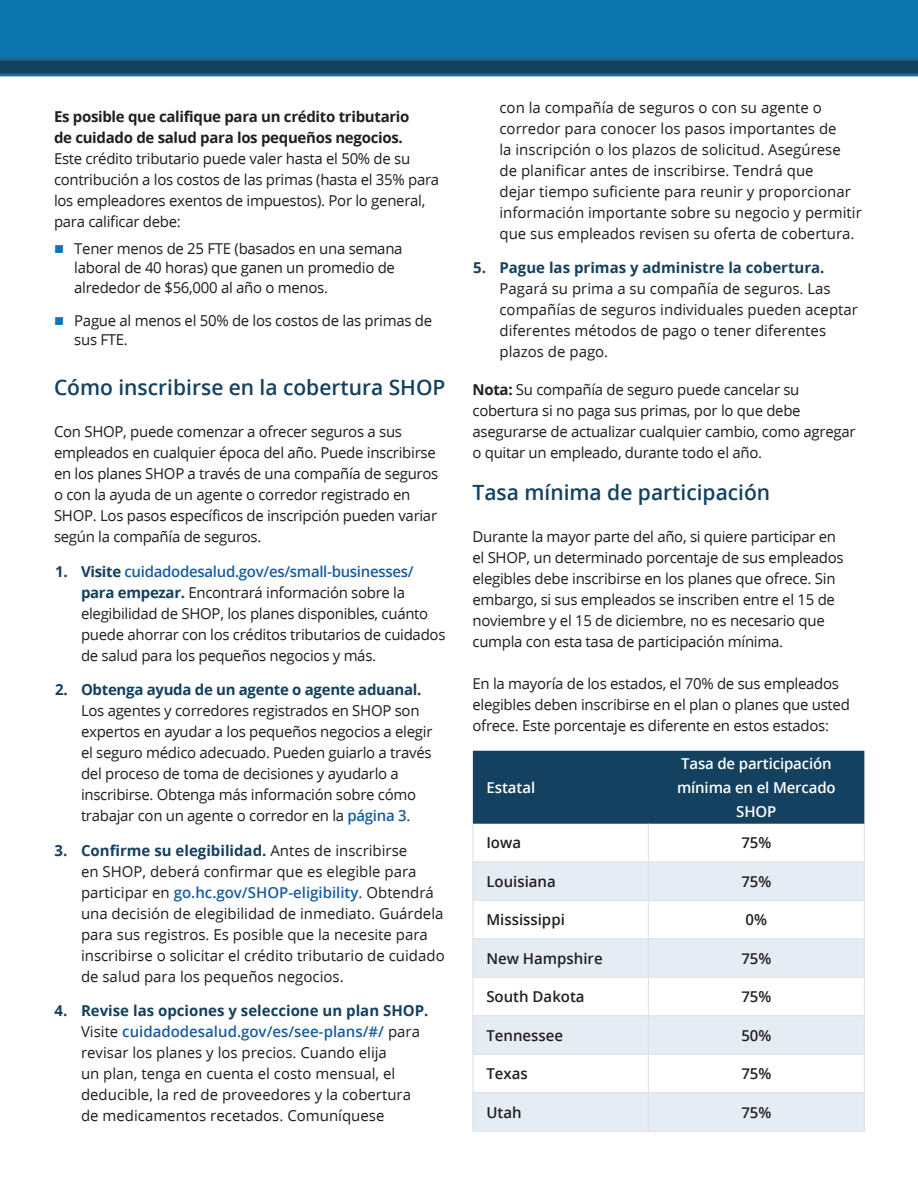
<style>
.page{position:relative;width:918px;height:1188px;background:#fff}
.page>*{position:absolute;margin:0;border:0;box-sizing:border-box;transform-origin:0 0}
.t1{font:600 21px "Open Sans";color:#13415f}
.text_no_indent{font:15px/21px "Open Sans";letter-spacing:-.02em;color:#231f20}
.text_no_indent-2{font:15px/21px "Open Sans";color:#231f20}
.t2{font:600 15px "Open Sans";color:#231f20}
.Paragraph_Style_1{font:600 15px/24px "Open Sans";letter-spacing:-.01em;color:#fff;text-align:center}
.s1{font-weight:700}
.s2{color:#0d76ae}
.s3{font-weight:700;color:#13415f}
.s4{font-weight:600;color:#175d9e}
</style>
<div class="page">
<div style="left:0;top:0;width:918px;height:70px;background:#0d76ae"></div>
<svg style="left:0;top:58px;width:918px;height:18px;background:#154c6e"></svg>
<div style="left:473px;top:751px;width:391px;height:73px;background:#13415f"></div>
<svg style="left:473px;top:862px;width:391px;height:269px;fill:#e6ecf4"></svg>
<hr style="left:648px;top:824px;width:1px;height:37px;background:#dedfe5">
<hr style="left:472px;top:861px;width:176px;height:1px;background:#dedfe5">
<hr style="left:648px;top:861px;width:217px;height:1px;background:#dedfe5">
<hr style="left:648px;top:862px;width:1px;height:38px;background:#dedfe5">
<hr style="left:472px;top:900px;width:176px;height:1px;background:#dedfe5">
<hr style="left:648px;top:900px;width:217px;height:1px;background:#dedfe5">
<hr style="left:648px;top:901px;width:1px;height:37px;background:#dedfe5">
<hr style="left:472px;top:938px;width:176px;height:1px;background:#dedfe5">
<hr style="left:648px;top:938px;width:217px;height:1px;background:#dedfe5">
<hr style="left:648px;top:939px;width:1px;height:38px;background:#dedfe5">
<hr style="left:472px;top:977px;width:176px;height:1px;background:#dedfe5">
<hr style="left:648px;top:977px;width:217px;height:1px;background:#dedfe5">
<hr style="left:648px;top:978px;width:1px;height:37px;background:#dedfe5">
<hr style="left:472px;top:1015px;width:176px;height:1px;background:#dedfe5">
<hr style="left:648px;top:1015px;width:217px;height:1px;background:#dedfe5">
<hr style="left:648px;top:1016px;width:1px;height:38px;background:#dedfe5">
<hr style="left:472px;top:1054px;width:176px;height:1px;background:#dedfe5">
<hr style="left:648px;top:1054px;width:217px;height:1px;background:#dedfe5">
<hr style="left:648px;top:1055px;width:1px;height:37px;background:#dedfe5">
<hr style="left:472px;top:1092px;width:176px;height:1px;background:#dedfe5">
<hr style="left:648px;top:1092px;width:217px;height:1px;background:#dedfe5">
<hr style="left:648px;top:1093px;width:1px;height:38px;background:#dedfe5">
<hr style="left:472px;top:824px;width:1px;height:37px;background:#dedfe5">
<hr style="left:864px;top:824px;width:1px;height:37px;background:#dedfe5">
<hr style="left:472px;top:862px;width:1px;height:38px;background:#dedfe5">
<hr style="left:864px;top:862px;width:1px;height:38px;background:#dedfe5">
<hr style="left:472px;top:901px;width:1px;height:37px;background:#dedfe5">
<hr style="left:864px;top:901px;width:1px;height:37px;background:#dedfe5">
<hr style="left:472px;top:939px;width:1px;height:38px;background:#dedfe5">
<hr style="left:864px;top:939px;width:1px;height:38px;background:#dedfe5">
<hr style="left:472px;top:978px;width:1px;height:37px;background:#dedfe5">
<hr style="left:864px;top:978px;width:1px;height:37px;background:#dedfe5">
<hr style="left:472px;top:1016px;width:1px;height:38px;background:#dedfe5">
<hr style="left:864px;top:1016px;width:1px;height:38px;background:#dedfe5">
<hr style="left:472px;top:1055px;width:1px;height:37px;background:#dedfe5">
<hr style="left:864px;top:1055px;width:1px;height:37px;background:#dedfe5">
<hr style="left:472px;top:1093px;width:1px;height:38px;background:#dedfe5">
<hr style="left:864px;top:1093px;width:1px;height:38px;background:#dedfe5">
<hr style="left:472px;top:1131px;width:176px;height:1px;background:#dedfe5">
<hr style="left:648px;top:1131px;width:217px;height:1px;background:#dedfe5">
<p class="text_no_indent" style="left:54px;top:107px;width:387px"><span class="s1">Es posible que califique para un crédito tributario<br>de cuidado de salud para los pequeños negocios.<br></span>Este crédito tributario puede valer hasta el 50% de su contribución a los costos de las primas (hasta el 35% para los empleadores exentos de impuestos). Por lo general, para calificar debe:</p>
<p class="text_no_indent" style="left:74px;top:239px;width:330px;line-height:19.5px;text-indent:-20px"><span class="s2">■</span> Tener menos de 25 FTE (basados en una semana laboral de 40 horas) que ganen un promedio de alrededor de $56,000 al año o menos.</p>
<p class="text_no_indent" style="left:74px;top:311px;width:360px;line-height:19.5px;text-indent:-20px"><span class="s2">■</span> Pague al menos el 50% de los costos de las primas de sus FTE.</p>
<h3 class="t1" style="left:54px;top:376px;width:393px">Cómo inscribirse en la cobertura SHOP</h3>
<p class="text_no_indent" style="left:54px;top:422px;width:386px">Con SHOP, puede comenzar a ofrecer seguros a sus empleados en cualquier época del año. Puede inscribirse en los planes SHOP a través de una compañía de seguros o con la ayuda de un agente o corredor registrado en SHOP. Los pasos específicos de inscripción pueden variar según la compañía de seguros.</p>
<p class="text_no_indent" style="left:81px;top:561px;width:366px;text-indent:-26px"><span class="s3">1. Visite</span> <span class="s4">cuidadodesalud.gov/es/small-businesses/ </span><span class="s3">para empezar.</span> Encontrará información sobre la elegibilidad de SHOP, los planes disponibles, cuánto puede ahorrar con los créditos tributarios de cuidados de salud para los pequeños negocios y más.</p>
<p class="text_no_indent" style="left:81px;top:680px;width:353px;text-indent:-26px"><span class="s3">2. Obtenga ayuda de un agente o agente aduanal.<br></span>Los agentes y corredores registrados en SHOP son expertos en ayudar a los pequeños negocios a elegir el seguro médico adecuado. Pueden guiarlo a través del proceso de toma de decisiones y ayudarlo a inscribirse. Obtenga más información sobre cómo trabajar con un agente o corredor en la <span class="s4">página 3</span>.</p>
<p class="text_no_indent-2" style="left:81px;top:840px;width:365px;text-indent:-26px"><span class="s3">3. Confirme su elegibilidad.</span> Antes de inscribirse<br>en SHOP, deberá confirmar que es elegible para participar en <span class="s4">go.hc.gov/SHOP-eligibility</span>. Obtendrá una decisión de elegibilidad de inmediato. Guárdela para sus registros. Es posible que la necesite para inscribirse o solicitar el crédito tributario de cuidado de salud para los pequeños negocios.</p>
<p class="text_no_indent-2" style="left:81px;top:1001px;width:349px;text-indent:-26px"><span class="s3">4. Revise las opciones y seleccione un plan SHOP.<br></span>Visite <span class="s4">cuidadodesalud.gov/es/see-plans/#/</span> para revisar los planes y los precios. Cuando elija<br>un plan, tenga en cuenta el costo mensual, el deducible, la red de proveedores y la cobertura de medicamentos recetados. Comuníquese</p>
<p class="text_no_indent-2" style="left:500px;top:97px;width:364px">con la compañía de seguros o con su agente o corredor para conocer los pasos importantes de<br>la inscripción o los plazos de solicitud. Asegúrese de planificar antes de inscribirse. Tendrá que<br>dejar tiempo suficiente para reunir y proporcionar información importante sobre su negocio y permitir que sus empleados revisen su oferta de cobertura.</p>
<p class="text_no_indent-2" style="left:500px;top:258px;width:360px;text-indent:-26px"><span class="s3">5. Pague las primas y administre la cobertura.<br></span>Pagará su prima a su compañía de seguros. Las compañías de seguros individuales pueden aceptar diferentes métodos de pago o tener diferentes plazos de pago.</p>
<p class="text_no_indent" style="left:472px;top:380px;width:385px"><span class="s1">Nota:</span> Su compañía de seguro puede cancelar su cobertura si no paga sus primas, por lo que debe asegurarse de actualizar cualquier cambio, como agregar o quitar un empleado, durante todo el año.</p>
<h3 class="t1" style="left:472px;top:481px;width:299px">Tasa mínima de participación</h3>
<p class="text_no_indent" style="left:472px;top:527px;width:373px">Durante la mayor parte del año, si quiere participar en el SHOP, un determinado porcentaje de sus empleados elegibles debe inscribirse en los planes que ofrece. Sin embargo, si sus empleados se inscriben entre el 15 de noviembre y el 15 de diciembre, no es necesario que cumpla con esta tasa de participación mínima.</p>
<p class="text_no_indent" style="left:472px;top:674px;width:379px">En la mayoría de los estados, el 70% de sus empleados elegibles deben inscribirse en el plan o planes que usted ofrece. Este porcentaje es diferente en estos estados:</p>
<p class="Paragraph_Style_1" style="left:486px;top:776px;width:51px">Estatal</p>
<p class="Paragraph_Style_1" style="left:677px;top:752px;width:160px">Tasa de participación mínima en el Mercado<br>SHOP</p>
<p class="t2" style="left:486px;top:834px;width:36px">Iowa</p>
<p class="t2" style="left:741px;top:834px;width:32px">75%</p>
<p class="t2" style="left:486px;top:873px;width:71px">Louisiana</p>
<p class="t2" style="left:741px;top:873px;width:32px">75%</p>
<p class="t2" style="left:486px;top:911px;width:80px">Mississippi</p>
<p class="t2" style="left:746px;top:911px;width:23px">0%</p>
<p class="t2" style="left:486px;top:950px;width:118px">New Hampshire</p>
<p class="t2" style="left:741px;top:950px;width:32px">75%</p>
<p class="t2" style="left:486px;top:988px;width:100px">South Dakota</p>
<p class="t2" style="left:741px;top:988px;width:32px">75%</p>
<p class="t2" style="left:486px;top:1027px;width:78px">Tennessee</p>
<p class="t2" style="left:741px;top:1027px;width:32px">50%</p>
<p class="t2" style="left:486px;top:1065px;width:43px">Texas</p>
<p class="t2" style="left:741px;top:1065px;width:32px">75%</p>
<p class="t2" style="left:486px;top:1104px;width:37px">Utah</p>
<p class="t2" style="left:741px;top:1104px;width:32px">75%</p>
</div>
